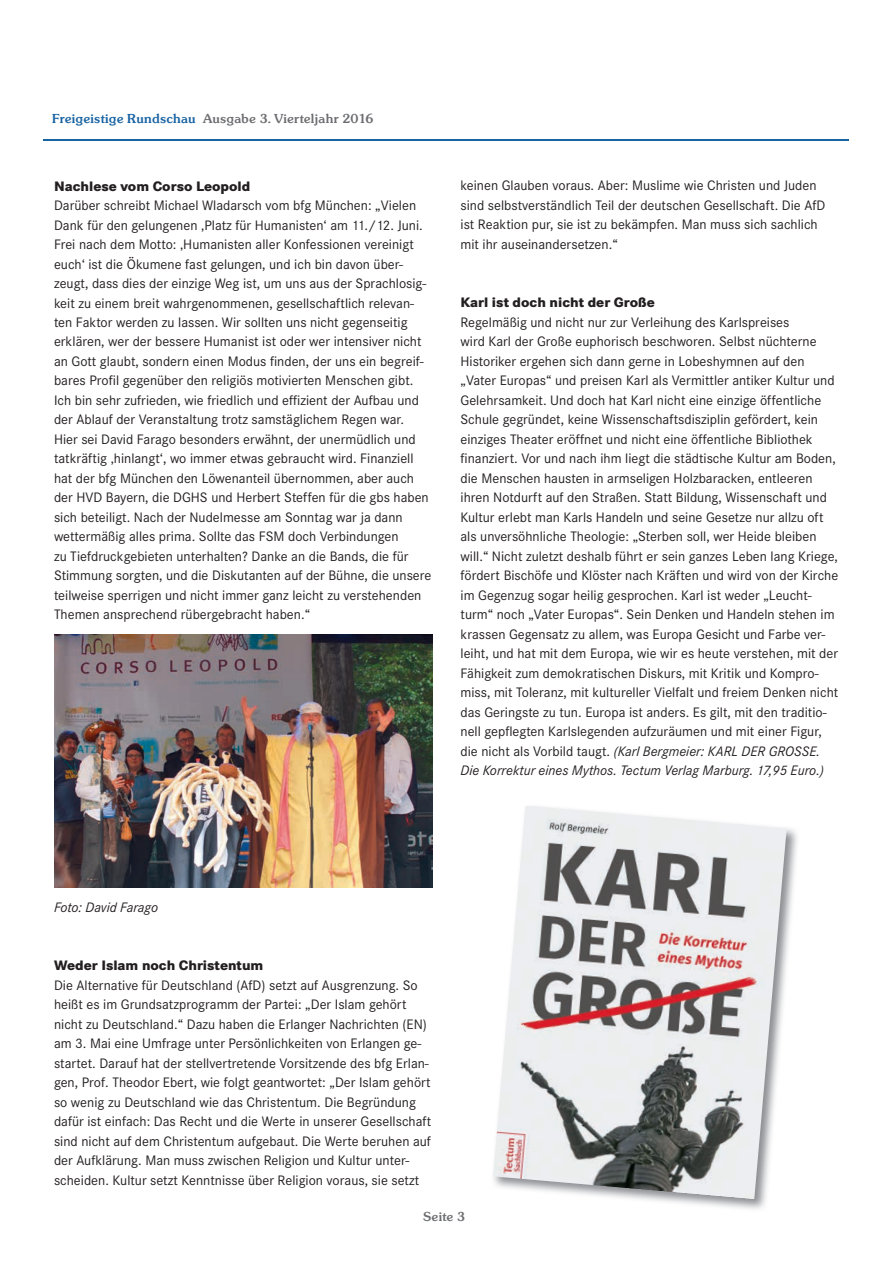
<style>
.page{position:relative;width:893px;height:1263px;background:#fff}
.page>*{position:absolute;margin:0;border:0;box-sizing:border-box;transform-origin:0 0}
.t1{font:14.25px/19.5px "Corporate S";color:#231f20}
.t2{font:800 14.25px "Corporate S";color:#231f20}
.t3{font:italic 14.25px "Corporate S";color:#231f20}
.t4{font:500 12.6px "Sunset Serial";letter-spacing:.015em;color:#6c6d70}
.s1{color:#1863a2}
.s2{font-style:italic}
</style>
<div class="page">
<hr style="left:44px;top:139px;width:805px;height:1px;background:#1863a2">
<img style="left:54px;top:635px;width:378px;height:252px">
<img style="left:639px;top:828px;width:158px;height:382px">
<img style="left:493px;top:806px;width:294px;height:393px">
<p class="t4" style="left:52px;top:107px;width:323px"><span class="s1">Freigeistige Rundschau</span> Ausgabe 3. Vierteljahr 2016</p>
<p class="t2" style="left:54px;top:177px;width:198px">Nachlese vom Corso Leopold</p>
<p class="t1" style="left:54px;top:196px;width:379px">Darüber schreibt Michael Wladarsch vom bfg München: „Vielen Dank für den gelungenen ‚Platz für Humanisten‘ am 11./12. Juni.<br>Frei nach dem Motto: ‚Humanisten aller Konfessionen vereinigt euch‘ ist die Ökumene fast gelungen, und ich bin davon über&shy;zeugt, dass dies der einzige Weg ist, um uns aus der Sprachlosig&shy;keit zu einem breit wahrgenommenen, gesellschaftlich relevan&shy;ten Faktor werden zu lassen. Wir sollten uns nicht gegenseitig erklären, wer der bessere Humanist ist oder wer intensiver nicht an Gott glaubt, sondern einen Modus finden, der uns ein begreif&shy;bares Profil gegenüber den religiös motivierten Menschen gibt.<br>Ich bin sehr zufrieden, wie friedlich und effizient der Aufbau und der Ablauf der Veranstaltung trotz samstäglichem Regen war.<br>Hier sei David Farago besonders erwähnt, der unermüdlich und tatkräftig ‚hinlangt‘, wo immer etwas gebraucht wird. Finanziell hat der bfg München den Löwenanteil übernommen, aber auch der HVD Bayern, die DGHS und Herbert Steffen für die gbs haben sich beteiligt. Nach der Nudelmesse am Sonntag war ja dann wettermäßig alles prima. Sollte das FSM doch Verbindungen<br>zu Tiefdruckgebieten unterhalten? Danke an die Bands, die für Stimmung sorgten, und die Diskutanten auf der Bühne, die unsere teilweise sperrigen und nicht immer ganz leicht zu verstehenden Themen ansprechend rübergebracht haben.“</p>
<p class="t1" style="left:460px;top:176px;width:366px">keinen Glauben voraus. Aber: Muslime wie Christen und Juden sind selbstverständlich Teil der deutschen Gesellschaft. Die AfD ist Reaktion pur, sie ist zu bekämpfen. Man muss sich sachlich mit ihr auseinandersetzen.“</p>
<p class="t2" style="left:460px;top:294px;width:196px">Karl ist doch nicht der Große</p>
<p class="t1" style="left:460px;top:312px;width:379px">Regelmäßig und nicht nur zur Verleihung des Karlspreises<br>wird Karl der Große euphorisch beschworen. Selbst nüchterne Historiker ergehen sich dann gerne in Lobeshymnen auf den „Vater Europas“ und preisen Karl als Vermittler antiker Kultur und Gelehrsamkeit. Und doch hat Karl nicht eine einzige öffentliche Schule gegründet, keine Wissenschaftsdisziplin gefördert, kein einziges Theater eröffnet und nicht eine öffentliche Bibliothek finanziert. Vor und nach ihm liegt die städtische Kultur am Boden, die Menschen hausten in armseligen Holzbaracken, entleeren ihren Notdurft auf den Straßen. Statt Bildung, Wissenschaft und Kultur erlebt man Karls Handeln und seine Gesetze nur allzu oft als unversöhnliche Theologie: „Sterben soll, wer Heide bleiben will.“ Nicht zuletzt deshalb führt er sein ganzes Leben lang Kriege, fördert Bischöfe und Klöster nach Kräften und wird von der Kirche im Gegenzug sogar heilig gesprochen. Karl ist weder „Leucht&shy;turm“ noch „Vater Europas“. Sein Denken und Handeln stehen im krassen Gegensatz zu allem, was Europa Gesicht und Farbe ver&shy;leiht, und hat mit dem Europa, wie wir es heute verstehen, mit der Fähigkeit zum demokratischen Diskurs, mit Kritik und Kompro&shy;miss, mit Toleranz, mit kultureller Vielfalt und freiem Denken nicht das Geringste zu tun. Europa ist anders. Es gilt, mit den traditio&shy;nell gepflegten Karlslegenden aufzuräumen und mit einer Figur, die nicht als Vorbild taugt. <span class="s2">(Karl Bergmeier: KARL DER GROSSE.<br>Die Korrektur eines Mythos. Tectum Verlag Marburg. 17,95 Euro.)</span></p>
<p class="t3" style="left:54px;top:899px;width:106px">Foto: David Farago</p>
<p class="t2" style="left:54px;top:957px;width:211px">Weder Islam noch Christentum</p>
<p class="t1" style="left:54px;top:975px;width:379px">Die Alternative für Deutschland (AfD) setzt auf Ausgrenzung. So heißt es im Grundsatzprogramm der Partei: „Der Islam gehört nicht zu Deutschland.“ Dazu haben die Erlanger Nachrichten (EN) am 3. Mai eine Umfrage unter Persönlichkeiten von Erlangen ge&shy;startet. Darauf hat der stellvertretende Vorsitzende des bfg Erlan&shy;gen, Prof. Theodor Ebert, wie folgt geantwortet: „Der Islam gehört so wenig zu Deutschland wie das Christentum. Die Begründung dafür ist einfach: Das Recht und die Werte in unserer Gesellschaft sind nicht auf dem Christentum aufgebaut. Die Werte beruhen auf der Aufklärung. Man muss zwischen Religion und Kultur unter&shy;scheiden. Kultur setzt Kenntnisse über Religion voraus, sie setzt</p>
<p class="t4" style="left:423px;top:1206px;width:44px">Seite 3</p>
</div>
